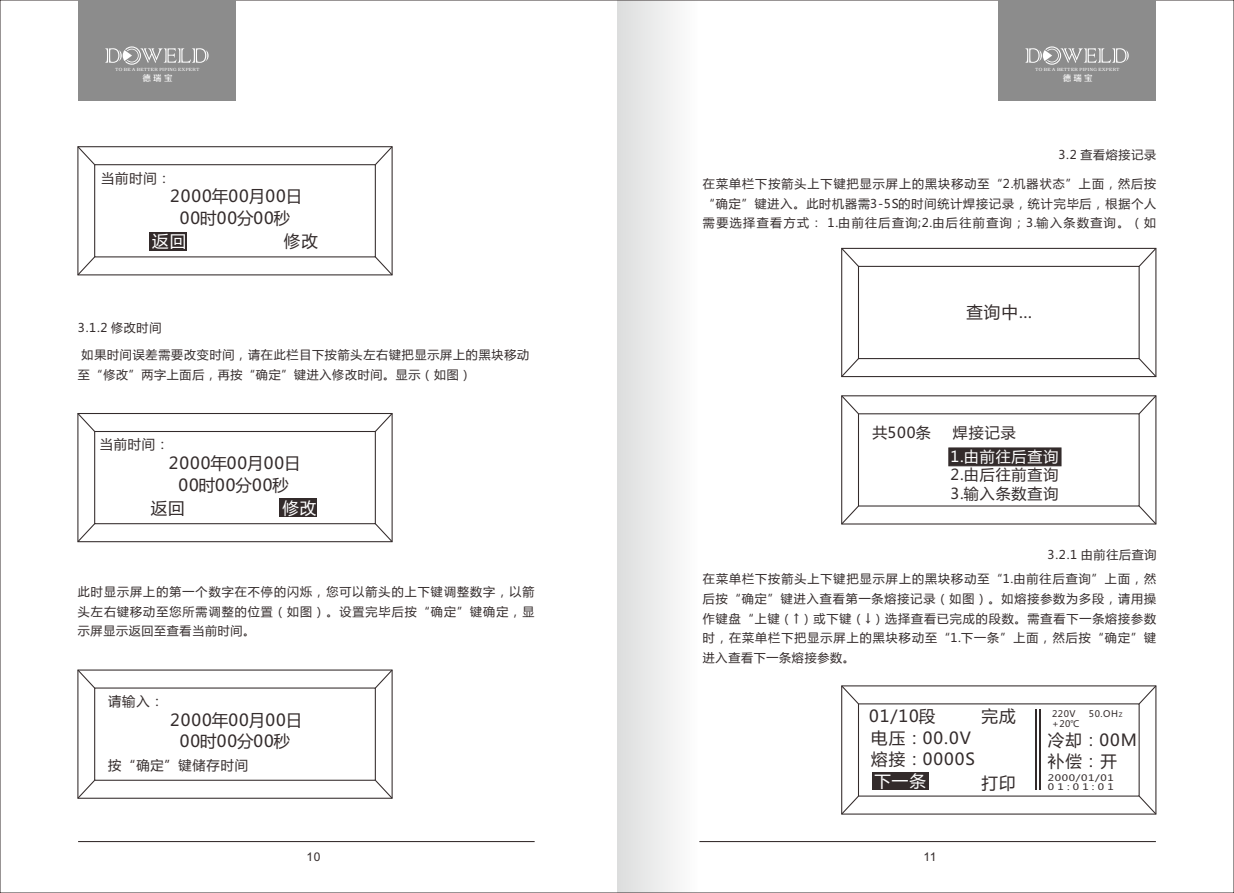
<style>
.page{position:relative;width:1234px;height:893px;background:#fff}
.page>*{position:absolute;margin:0;border:0;box-sizing:border-box;transform-origin:0 0}
.t1{font:16.5px/21.8px "Microsoft Ya Hei";color:#332b2b;text-align:center}
.t2{font:16.5px/20.9px "Microsoft Ya Hei";letter-spacing:.06em;color:#332b2b}
.t3{font:16.5px "Microsoft Ya Hei";letter-spacing:.03em;color:#332b2b}
.t4{font:16.5px "Microsoft Ya Hei";letter-spacing:.06em;color:#fff}
.t5{font:15px/18.3px "Microsoft Ya Hei";letter-spacing:.06em;color:#332b2b}
.t6{font:15px "Microsoft Ya Hei";letter-spacing:.06em;color:#fff}
.t7{font:13.2px "Microsoft Ya Hei";letter-spacing:.06em;color:#332b2b}
.t8{font:12px/19.6px "Microsoft Ya Hei";letter-spacing:.075em;color:#332b2b;text-align:justify}
.t9{font:12px "Arial";color:#332b2b}
.t10{font:9px "Microsoft Ya Hei";letter-spacing:.06em;color:#332b2b}
.t11{font:8.85px/9.6px "Microsoft Ya Hei";letter-spacing:.06em;color:#332b2b;scale:1.23 1}
.t12{font:8.4px "FZZZHUNHJW GB1 0";letter-spacing:.265em;color:#fff}
.t13{font:4.5px "Angleterre";letter-spacing:.06em;color:#fff}
.s1{font-size:6px}
</style>
<div class="page">
<div style="left:617px;top:0;width:80px;height:893px;background:linear-gradient(to right,#dcdddd,#fdfdfd)"></div>
<div style="left:78px;top:0;width:158px;height:100px;background:#8c8c8c"></div>
<svg style="left:105px;top:46px;width:103px;height:19px"></svg>
<div style="left:997px;top:0;width:158px;height:100px;background:#8c8c8c"></div>
<svg style="left:1025px;top:46px;width:103px;height:19px"></svg>
<div style="left:841px;top:248px;width:315px;height:129px;border:1px solid #332b2b"></div>
<div style="left:857px;top:266px;width:282px;height:93px;border:1px solid #332b2b"></div>
<svg style="left:841px;top:247px;width:18px;height:21px"></svg>
<svg style="left:1137px;top:247px;width:20px;height:21px"></svg>
<svg style="left:1137px;top:357px;width:20px;height:21px"></svg>
<svg style="left:841px;top:357px;width:18px;height:21px"></svg>
<svg style="left:948px;top:447px;width:113px;height:20px;background:#3f3737"></svg>
<div style="left:857px;top:413px;width:282px;height:93px;border:1px solid #332b2b"></div>
<svg style="left:841px;top:395px;width:18px;height:20px"></svg>
<svg style="left:1137px;top:395px;width:20px;height:20px"></svg>
<svg style="left:1137px;top:504px;width:20px;height:21px"></svg>
<svg style="left:841px;top:504px;width:18px;height:21px"></svg>
<svg style="left:841px;top:685px;width:18px;height:20px"></svg>
<svg style="left:1137px;top:685px;width:20px;height:20px"></svg>
<svg style="left:1137px;top:795px;width:20px;height:20px"></svg>
<svg style="left:841px;top:795px;width:18px;height:20px"></svg>
<hr style="left:1034px;top:710px;width:2px;height:80px;background:#332b2b">
<hr style="left:1038px;top:710px;width:2px;height:80px;background:#332b2b">
<div style="left:871px;top:772px;width:57px;height:18px;background:#332b2b"></div>
<div style="left:77px;top:146px;width:315px;height:129px;border:1px solid #332b2b"></div>
<div style="left:94px;top:164px;width:282px;height:93px;border:1px solid #332b2b"></div>
<svg style="left:77px;top:146px;width:19px;height:20px"></svg>
<svg style="left:374px;top:146px;width:19px;height:20px"></svg>
<svg style="left:374px;top:255px;width:19px;height:21px"></svg>
<svg style="left:77px;top:255px;width:19px;height:21px"></svg>
<div style="left:149px;top:232px;width:38px;height:18px;background:#332b2b"></div>
<div style="left:280px;top:498px;width:37px;height:19px;background:#332b2b"></div>
<div style="left:77px;top:413px;width:315px;height:129px;border:1px solid #332b2b"></div>
<div style="left:94px;top:431px;width:282px;height:93px;border:1px solid #332b2b"></div>
<svg style="left:77px;top:413px;width:19px;height:20px"></svg>
<svg style="left:374px;top:413px;width:19px;height:20px"></svg>
<svg style="left:374px;top:522px;width:19px;height:21px"></svg>
<svg style="left:77px;top:522px;width:19px;height:21px"></svg>
<div style="left:77px;top:669px;width:315px;height:130px;border:1px solid #332b2b"></div>
<div style="left:94px;top:687px;width:282px;height:94px;border:1px solid #332b2b"></div>
<svg style="left:77px;top:669px;width:19px;height:20px"></svg>
<svg style="left:374px;top:669px;width:19px;height:20px"></svg>
<svg style="left:374px;top:779px;width:19px;height:20px"></svg>
<svg style="left:77px;top:779px;width:19px;height:20px"></svg>
<hr style="left:78px;top:841px;width:456px;height:1px;background:#332b2b">
<hr style="left:699px;top:841px;width:456px;height:1px;background:#332b2b">
<p class="t13" style="left:115px;top:66px;width:86px">TO BE A BETTER PIPING EXPERT</p>
<p class="t12" style="left:142px;top:73px;width:31px">德瑞宝</p>
<p class="t7" style="left:101px;top:172px;width:71px">当前时间：</p>
<h1 class="t1" style="left:170px;top:187px;width:133px">2000年00月00日<br>00时00分00秒</h1>
<h1 class="t4" style="left:152px;top:233px;width:35px">返回</h1>
<h1 class="t2" style="left:284px;top:232px;width:35px">修改</h1>
<p class="t8" style="left:78px;top:319px;width:85px">3.1.2 修改时间</p>
<p class="t8" style="left:78px;top:346px;width:452px;text-indent:4px">如果时间误差需要改变时间，请在此栏目下按箭头左右键把显示屏上的黑块移动至“修改”两字上面后，再按“确定”键进入修改时间。显示（如图）</p>
<p class="t7" style="left:100px;top:439px;width:71px">当前时间：</p>
<h1 class="t3" style="left:169px;top:456px;width:133px">2000年00月00日</h1>
<h1 class="t1" style="left:178px;top:475px;width:112px">00时00分00秒</h1>
<h1 class="t2" style="left:151px;top:499px;width:35px">返回</h1>
<h1 class="t4" style="left:282px;top:500px;width:35px">修改</h1>
<p class="t8" style="left:78px;top:583px;width:458px">此时显示屏上的第一个数字在不停的闪烁，您可以箭头的上下键调整数字，以箭头左右键移动至您所需调整的位置（如图）。设置完毕后按“确定”键确定，显示屏显示返回至查看当前时间。</p>
<p class="t7" style="left:108px;top:695px;width:57px">请输入：</p>
<h1 class="t1" style="left:170px;top:710px;width:133px">2000年00月00日<br>00时00分00秒</h1>
<p class="t7" style="left:108px;top:759px;width:141px">按“确定”键储存时间</p>
<p class="t13" style="left:1035px;top:66px;width:86px">TO BE A BETTER PIPING EXPERT</p>
<p class="t12" style="left:1062px;top:73px;width:31px">德瑞宝</p>
<p class="t8" style="left:1058px;top:146px;width:99px">3.2 查看熔接记录</p>
<p class="t8" style="left:702px;top:175px;width:455px">在菜单栏下按箭头上下键把显示屏上的黑块移动至“2.机器状态”上面，然后按“确定”键进入。此时机器需3-5S的时间统计焊接记录，统计完毕后，根据个人需要选择查看方式： 1.由前往后查询;2.由后往前查询；3.输入条数查询。（如</p>
<h1 class="t2" style="left:966px;top:303px;width:67px">查询中…</h1>
<p class="t5" style="left:872px;top:425px;width:60px">共500条</p>
<p class="t5" style="left:952px;top:425px;width:64px">焊接记录</p>
<p class="t6" style="left:950px;top:450px;width:109px">1.由前往后查询</p>
<p class="t5" style="left:950px;top:467px;width:109px">2.由后往前查询<br>3.输入条数查询</p>
<p class="t8" style="left:1047px;top:545px;width:110px">3.2.1 由前往后查询</p>
<p class="t8" style="left:702px;top:570px;width:454px">在菜单栏下按箭头上下键把显示屏上的黑块移动至“1.由前往后查询”上面，然后按“确定”键进入查看第一条熔接记录（如图）。如熔接参数为多段，请用操作键盘“上键（↑）或下键（↓）选择查看已完成的段数。需查看下一条熔接参数时，在菜单栏下把显示屏上的黑块移动至“1.下一条”上面，然后按“确定”键进入查看下一条熔接参数。</p>
<h1 class="t2" style="left:868px;top:707px;width:68px">01/10段</h1>
<h1 class="t2" style="left:981px;top:707px;width:35px">完成</h1>
<p class="t10" style="left:1051px;top:709px;width:25px">220V</p>
<p class="t10" style="left:1088px;top:709px;width:35px">50.OH<span class="s1">Z</span></p>
<p class="t10" style="left:1051px;top:720px;width:29px">+20℃</p>
<h1 class="t2" style="left:871px;top:729px;width:105px">电压：00.0V熔接：0000S</h1>
<h1 class="t2" style="left:1047px;top:731px;width:90px">冷却：00M补偿：开</h1>
<h1 class="t4" style="left:874px;top:773px;width:53px">下一条</h1>
<h1 class="t2" style="left:981px;top:774px;width:35px">打印</h1>
<p class="t11" style="left:1047px;top:773px;width:55px">2000/01/01<br>01:01:01</p>
<p class="t9" style="left:306px;top:852px;width:16px">10</p>
<p class="t9" style="left:923px;top:852px;width:15px">11</p>
</div>
